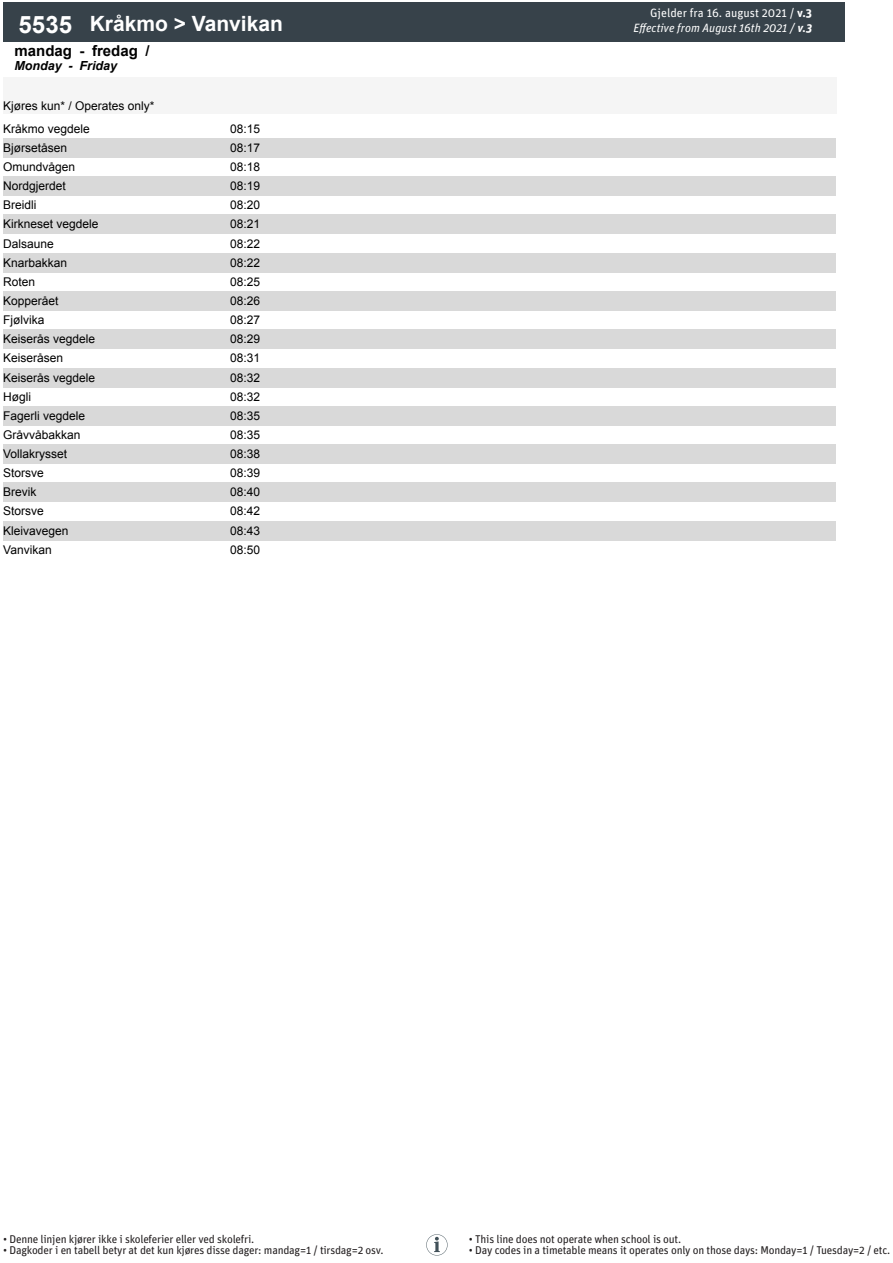
<style>
.page{position:relative;width:893px;height:1263px;background:#fff}
.page>*{position:absolute;margin:0;border:0;box-sizing:border-box;transform-origin:0 0}
.t1{font:700 21px "Arial";color:#fff}
.t2{font:700 15px "Arial";color:#000}
.t3{font:italic 700 12.45px "Arial";color:#000}
.t4{font:12px/22.5px "Arial";color:#000}
.t5{font:italic 12px/14.4px "Unit Pro";color:#fff;text-align:right}
.t6{font:11.25px "Unit Pro";letter-spacing:-.02em;color:#231f20}
.s1{font-size:24px}
.s2{font-style:normal}
.s3{font-weight:700;font-style:normal}
.s4{font-weight:700}
</style>
<div class="page">
<div style="left:3px;top:138px;width:833px;height:20px;background:#d9d9d9"></div>
<div style="left:3px;top:177px;width:833px;height:19px;background:#d9d9d9"></div>
<div style="left:3px;top:215px;width:833px;height:19px;background:#d9d9d9"></div>
<div style="left:3px;top:253px;width:833px;height:19px;background:#d9d9d9"></div>
<div style="left:3px;top:291px;width:833px;height:20px;background:#d9d9d9"></div>
<div style="left:3px;top:330px;width:833px;height:19px;background:#d9d9d9"></div>
<div style="left:3px;top:368px;width:833px;height:19px;background:#d9d9d9"></div>
<div style="left:3px;top:406px;width:833px;height:19px;background:#d9d9d9"></div>
<div style="left:3px;top:444px;width:833px;height:20px;background:#d9d9d9"></div>
<div style="left:3px;top:483px;width:833px;height:19px;background:#d9d9d9"></div>
<div style="left:3px;top:521px;width:833px;height:19px;background:#d9d9d9"></div>
<div style="left:3px;top:78px;width:214px;height:36px;background:#f5f5f5"></div>
<div style="left:217px;top:78px;width:56px;height:36px;background:#f5f5f5"></div>
<div style="left:273px;top:78px;width:57px;height:36px;background:#f5f5f5"></div>
<div style="left:330px;top:78px;width:56px;height:36px;background:#f5f5f5"></div>
<div style="left:386px;top:78px;width:56px;height:36px;background:#f5f5f5"></div>
<div style="left:442px;top:78px;width:56px;height:36px;background:#f5f5f5"></div>
<div style="left:498px;top:78px;width:57px;height:36px;background:#f5f5f5"></div>
<div style="left:555px;top:78px;width:56px;height:36px;background:#f5f5f5"></div>
<div style="left:611px;top:78px;width:56px;height:36px;background:#f5f5f5"></div>
<div style="left:667px;top:78px;width:57px;height:36px;background:#f5f5f5"></div>
<div style="left:724px;top:78px;width:56px;height:36px;background:#f5f5f5"></div>
<div style="left:780px;top:78px;width:56px;height:36px;background:#f5f5f5"></div>
<div style="left:3px;top:2px;width:85px;height:40px;background:#37424a"></div>
<div style="left:88px;top:2px;width:757px;height:40px;background:#37424a"></div>
<svg style="left:426px;top:1234px;width:22px;height:21px"></svg>
<p class="t1" style="left:19px;top:9px;width:266px"><span class="s1">5535</span> Kråkmo &gt; Vanvikan</p>
<p class="t2" style="left:15px;top:40px;width:137px">mandag - fredag /</p>
<p class="t3" style="left:15px;top:57px;width:104px">Monday - Friday</p>
<p class="t4" style="left:3px;top:95px;width:153px">Kjøres kun* / Operates only*<br>Kråkmo vegdele</p>
<p class="t4" style="left:230px;top:117px;width:32px">08:15</p>
<p class="t4" style="left:3px;top:136px;width:66px">Bjørsetåsen</p>
<p class="t4" style="left:230px;top:136px;width:32px">08:17</p>
<p class="t4" style="left:3px;top:155px;width:74px">Omundvågen</p>
<p class="t4" style="left:230px;top:155px;width:32px">08:18</p>
<p class="t4" style="left:3px;top:175px;width:64px">Nordgjerdet</p>
<p class="t4" style="left:230px;top:175px;width:32px">08:19</p>
<p class="t4" style="left:3px;top:194px;width:35px">Breidli</p>
<p class="t4" style="left:230px;top:194px;width:32px">08:20</p>
<p class="t4" style="left:3px;top:213px;width:97px">Kirkneset vegdele</p>
<p class="t4" style="left:230px;top:213px;width:32px">08:21</p>
<p class="t4" style="left:3px;top:232px;width:52px">Dalsaune</p>
<p class="t4" style="left:230px;top:232px;width:32px">08:22</p>
<p class="t4" style="left:3px;top:251px;width:66px">Knarbakkan</p>
<p class="t4" style="left:230px;top:251px;width:32px">08:22</p>
<p class="t4" style="left:3px;top:270px;width:34px">Roten</p>
<p class="t4" style="left:230px;top:270px;width:32px">08:25</p>
<p class="t4" style="left:3px;top:289px;width:57px">Kopperået</p>
<p class="t4" style="left:230px;top:289px;width:32px">08:26</p>
<p class="t4" style="left:3px;top:309px;width:43px">Fjølvika</p>
<p class="t4" style="left:230px;top:309px;width:32px">08:27</p>
<p class="t4" style="left:3px;top:328px;width:94px">Keiserås vegdele</p>
<p class="t4" style="left:230px;top:328px;width:32px">08:29</p>
<p class="t4" style="left:3px;top:347px;width:62px">Keiseråsen</p>
<p class="t4" style="left:230px;top:347px;width:32px">08:31</p>
<p class="t4" style="left:3px;top:366px;width:94px">Keiserås vegdele</p>
<p class="t4" style="left:230px;top:366px;width:32px">08:32</p>
<p class="t4" style="left:3px;top:385px;width:29px">Høgli</p>
<p class="t4" style="left:230px;top:385px;width:32px">08:32</p>
<p class="t4" style="left:3px;top:404px;width:84px">Fagerli vegdele</p>
<p class="t4" style="left:230px;top:404px;width:32px">08:35</p>
<p class="t4" style="left:3px;top:423px;width:79px">Gråvvåbakkan</p>
<p class="t4" style="left:230px;top:423px;width:32px">08:35</p>
<p class="t4" style="left:3px;top:442px;width:66px">Vollakrysset</p>
<p class="t4" style="left:230px;top:442px;width:32px">08:38</p>
<p class="t4" style="left:3px;top:462px;width:42px">Storsve</p>
<p class="t4" style="left:230px;top:462px;width:32px">08:39</p>
<p class="t4" style="left:3px;top:481px;width:35px">Brevik</p>
<p class="t4" style="left:230px;top:481px;width:32px">08:40</p>
<p class="t4" style="left:3px;top:500px;width:42px">Storsve</p>
<p class="t4" style="left:230px;top:500px;width:32px">08:42</p>
<p class="t4" style="left:3px;top:519px;width:67px">Kleivavegen</p>
<p class="t4" style="left:230px;top:519px;width:32px">08:43</p>
<p class="t4" style="left:3px;top:538px;width:50px">Vanvikan</p>
<p class="t4" style="left:230px;top:538px;width:32px">08:50</p>
<p class="t5" style="left:633px;top:5px;width:180px"><span class="s2">Gjelder fra 16. august 2021 /</span> <span class="s3">v.3<br></span>Effective from August 16th 2021 / <span class="s4">v.3</span></p>
<p class="t6" style="left:3px;top:1231px;width:253px">• Denne linjen kjører ikke i skoleferier eller ved skolefri.</p>
<p class="t6" style="left:3px;top:1243px;width:382px">• Dagkoder i en tabell betyr at det kun kjøres disse dager: mandag=1 / tirsdag=2 osv.</p>
<p class="t6" style="left:469px;top:1231px;width:214px">• This line does not operate when school is out.</p>
<p class="t6" style="left:469px;top:1243px;width:423px">• Day codes in a timetable means it operates only on those days: Monday=1 / Tuesday=2 / etc.</p>
</div>
